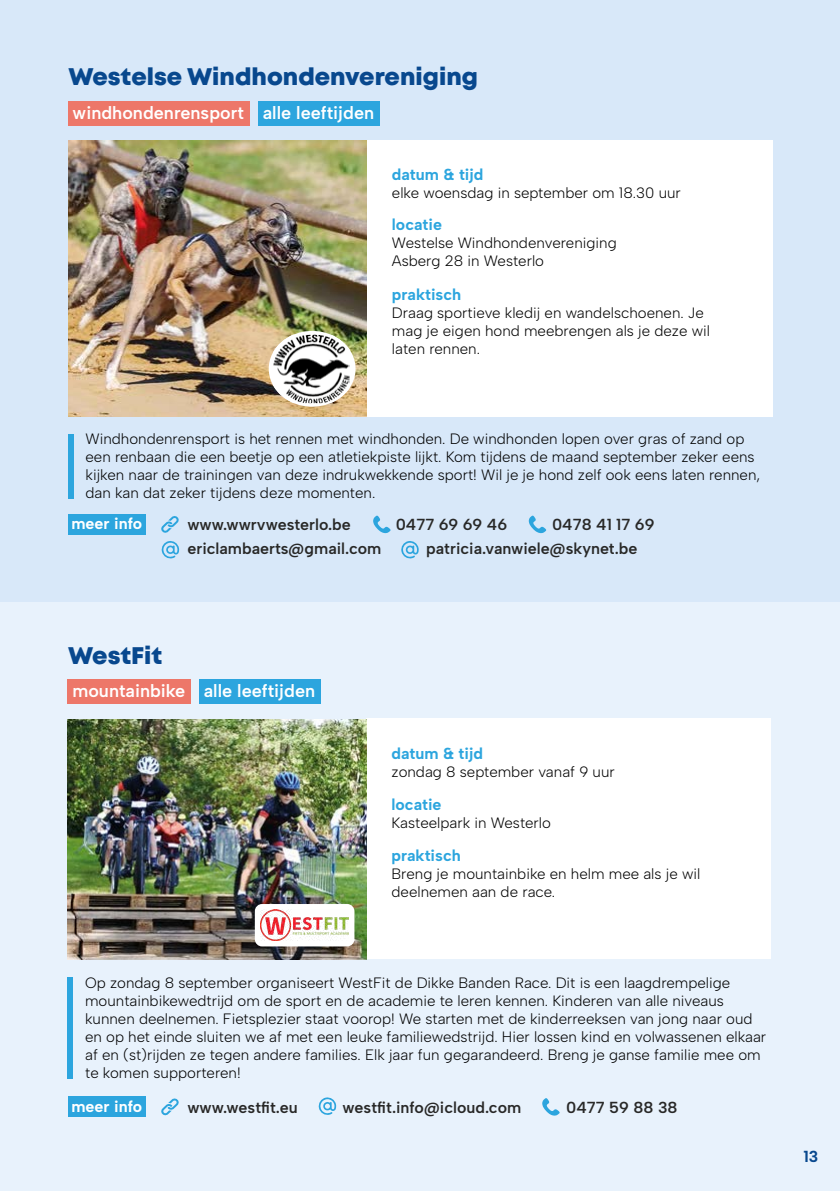
<style>
.page{position:relative;width:840px;height:1191px;background:#fff}
.page>*{position:absolute;margin:0;border:0;box-sizing:border-box;transform-origin:0 0}
.t1{font:24px "Mont Heavy DEMO";color:#08488e}
.t2{font:600 18px "Albert Sans";color:#fff}
.t3{font:600 16px "Albert Sans";color:#282827}
.t4{font:700 16px "Albert Sans";color:#2ca5de}
.t5{font:700 16px "Albert Sans";color:#fff}
.t6{font:700 16px "Albert Sans";color:#08488e}
.t7{font:300 15px/18px "Albert Sans";color:#000}
</style>
<div class="page">
<div style="left:0;top:0;width:839px;height:1191px;background:#e8f2fc"></div>
<div style="left:0;top:0;width:839px;height:601px;background:#d8e8f9"></div>
<div style="left:68px;top:101px;width:181px;height:24px;background:#ed7769"></div>
<div style="left:199px;top:679px;width:121px;height:24px;background:#2ca5de"></div>
<div style="left:68px;top:679px;width:123px;height:24px;background:#ed7769"></div>
<div style="left:258px;top:101px;width:121px;height:24px;background:#2ca5de"></div>
<div style="left:366px;top:140px;width:405px;height:276px;background:#fff"></div>
<div style="left:68px;top:434px;width:6px;height:64px;background:#2ca5de"></div>
<img style="left:68px;top:140px;width:298px;height:276px">
<svg style="left:161px;top:516px;width:18px;height:17px"></svg>
<svg style="left:161px;top:541px;width:18px;height:18px"></svg>
<div style="left:68px;top:514px;width:77px;height:20px;background:#2ca5de"></div>
<svg style="left:401px;top:541px;width:17px;height:18px"></svg>
<div style="left:366px;top:718px;width:404px;height:241px;background:#fff"></div>
<div style="left:68px;top:977px;width:5px;height:102px;background:#2ca5de"></div>
<img style="left:68px;top:720px;width:298px;height:239px">
<svg style="left:161px;top:1098px;width:18px;height:17px"></svg>
<svg style="left:318px;top:1097px;width:18px;height:18px"></svg>
<div style="left:68px;top:1096px;width:77px;height:21px;background:#2ca5de"></div>
<svg style="left:268px;top:331px;width:87px;height:76px"></svg>
<img style="left:273px;top:335px;width:76px;height:68px">
<div style="left:255px;top:904px;width:99px;height:42px;background:#fff;border-radius:7px"></div>
<img style="left:260px;top:909px;width:88px;height:31px">
<svg style="left:373px;top:515px;width:17px;height:18px"></svg>
<svg style="left:528px;top:515px;width:18px;height:18px"></svg>
<svg style="left:542px;top:1098px;width:17px;height:17px"></svg>
<h1 class="t1" style="left:68px;top:63px;width:411px">Westelse Windhondenvereniging</h1>
<p class="t2" style="left:73px;top:102px;width:173px">windhondenrensport</p>
<p class="t2" style="left:262px;top:102px;width:113px">alle leeftijden</p>
<p class="t4" style="left:392px;top:164px;width:93px">datum &amp; tijd</p>
<p class="t7" style="left:392px;top:183px;width:290px">elke woensdag in september om 18.30 uur</p>
<p class="t4" style="left:392px;top:215px;width:52px">locatie</p>
<p class="t7" style="left:392px;top:234px;width:226px">Westelse Windhondenvereniging<br>Asberg 28 in Westerlo</p>
<p class="t4" style="left:391px;top:284px;width:71px">praktisch</p>
<p class="t7" style="left:391px;top:304px;width:319px">Draag sportieve kledij en wandelschoenen. Je mag je eigen hond meebrengen als je deze wil laten rennen.</p>
<p class="t7" style="left:85px;top:430px;width:675px">Windhondenrensport is het rennen met windhonden. De windhonden lopen over gras of zand op een renbaan die een beetje op een atletiekpiste lijkt. Kom tijdens de maand september zeker eens kijken naar de trainingen van deze indrukwekkende sport! Wil je je hond zelf ook eens laten rennen, dan kan dat zeker tijdens deze momenten.</p>
<p class="t5" style="left:71px;top:514px;width:72px">meer info</p>
<p class="t3" style="left:187px;top:515px;width:165px">www.wwrvwesterlo.be</p>
<p class="t3" style="left:395px;top:515px;width:113px">0477 69 69 46</p>
<p class="t3" style="left:551px;top:515px;width:104px">0478 41 17 69</p>
<p class="t3" style="left:187px;top:539px;width:195px">ericlambaerts@gmail.com</p>
<p class="t3" style="left:426px;top:539px;width:212px">patricia.vanwiele@skynet.be</p>
<h1 class="t1" style="left:68px;top:641px;width:95px">WestFit</h1>
<p class="t2" style="left:72px;top:680px;width:244px">mountainbike alle leeftijden</p>
<p class="t4" style="left:391px;top:743px;width:93px">datum &amp; tijd</p>
<p class="t7" style="left:391px;top:763px;width:225px">zondag 8 september vanaf 9 uur</p>
<p class="t4" style="left:391px;top:794px;width:52px">locatie</p>
<p class="t7" style="left:391px;top:813px;width:161px">Kasteelpark in Westerlo</p>
<p class="t4" style="left:391px;top:845px;width:71px">praktisch</p>
<p class="t7" style="left:391px;top:864px;width:310px">Breng je mountainbike en helm mee als je wil deelnemen aan de race.</p>
<p class="t7" style="left:85px;top:974px;width:682px">Op zondag 8 september organiseert WestFit de Dikke Banden Race. Dit is een laagdrempelige mountainbikewedtrijd om de sport en de academie te leren kennen. Kinderen van alle niveaus kunnen deelnemen. Fietsplezier staat voorop! We starten met de kinderreeksen van jong naar oud en op het einde sluiten we af met een leuke familiewedstrijd. Hier lossen kind en volwassenen elkaar af en (st)rijden ze tegen andere families. Elk jaar fun gegarandeerd. Breng je ganse familie mee om te komen supporteren!</p>
<p class="t5" style="left:71px;top:1096px;width:72px">meer info</p>
<p class="t3" style="left:187px;top:1097px;width:112px">www.westfit.eu</p>
<p class="t3" style="left:342px;top:1097px;width:180px">westfit.info@icloud.com</p>
<p class="t3" style="left:566px;top:1097px;width:113px">0477 59 88 38</p>
<p class="t6" style="left:802px;top:1146px;width:16px">13</p>
</div>
